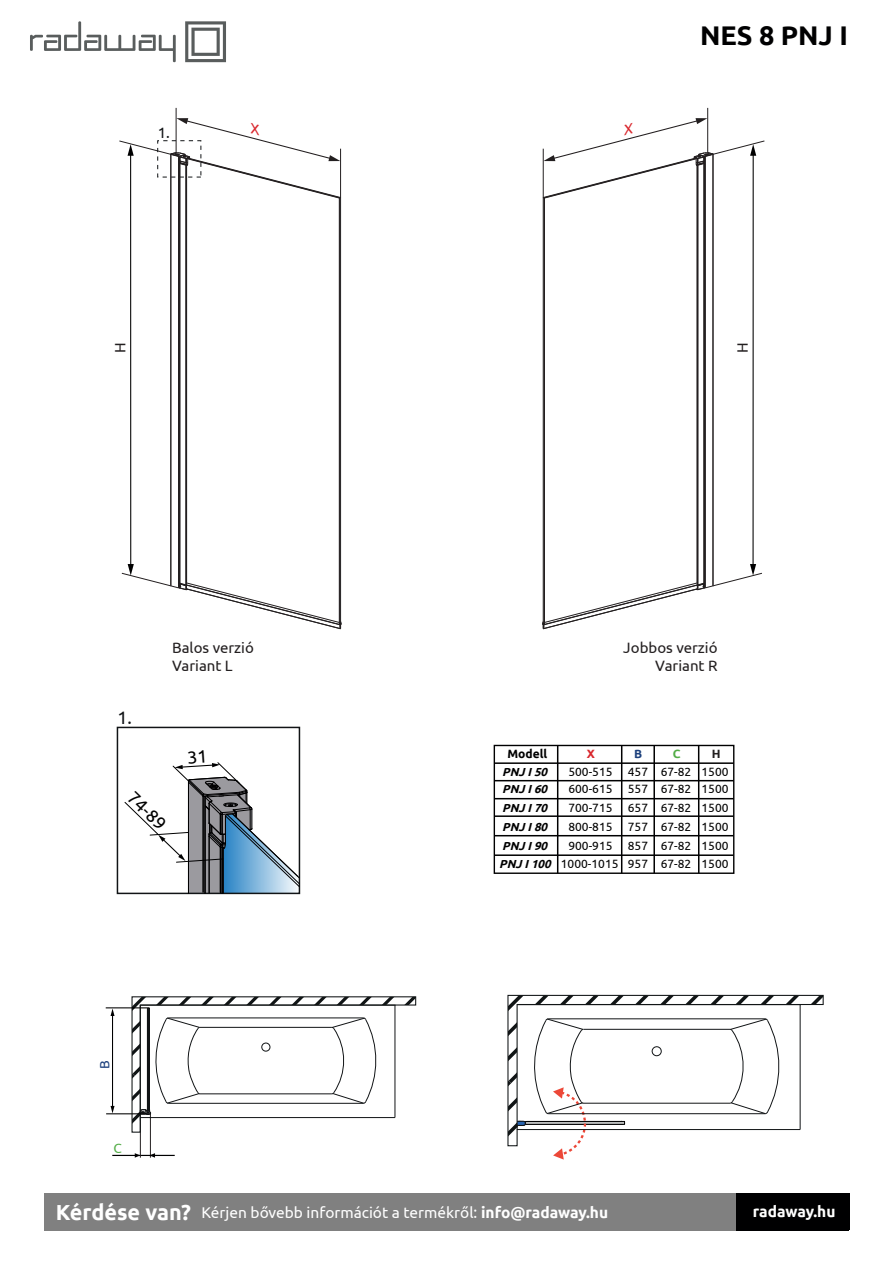
<style>
.page{position:relative;width:893px;height:1262px;background:#fff}
.page>*{position:absolute;margin:0;border:0;box-sizing:border-box;transform-origin:0 0}
.t1{font:700 27px "Ubuntu";color:#000001}
.t2{font:18px "Ubuntu";color:#000001}
.t3{font:18px "Ubuntu";color:#111416}
.t4{font:15.45px "Ubuntu";color:#fff}
.t5{font:700 15.45px "Ubuntu";letter-spacing:-.01em;color:#fff}
.t6{font:15px/18px "Ubuntu";color:#231f20}
.t7{font:15px "Ubuntu";color:#111416}
.t8{font:13.5px "Ubuntu";color:#1c407d}
.t9{font:13.5px "Ubuntu";color:#52ac46}
.t10{font:12px "Ubuntu";color:#000001}
.t11{font:700 12px "Ubuntu";color:#000001}
.t12{font:700 12px "Ubuntu";color:#d9272d}
.t13{font:700 12px "Ubuntu";color:#1c407c}
.t14{font:700 12px "Ubuntu";color:#52ac46}
.t15{font:700 12px "Ubuntu";color:#231f20}
.t16{font:italic 700 11.7px "Ubuntu";color:#000001}
.s1{font-weight:700;font-style:italic;font-size:11.7px}
.s2{font-weight:700;font-size:21.75px}
.s3{font-weight:700}
</style>
<div class="page">
<hr style="left:112px;top:1014px;width:1px;height:93px;background:#000001">
<svg style="left:110px;top:1105px;width:4px;height:8px"></svg>
<svg style="left:110px;top:1008px;width:4px;height:8px"></svg>
<hr style="left:130px;top:154px;width:1px;height:412px;background:#000001">
<hr style="left:176px;top:108px;width:1px;height:45px;background:#231f20">
<hr style="left:752px;top:154px;width:1px;height:412px;background:#000001">
<hr style="left:707px;top:108px;width:1px;height:45px;background:#231f20">
<hr style="left:150px;top:1113px;width:1px;height:44px;background:#231f20">
<hr style="left:112px;top:1154px;width:63px;height:2px;background:#000001">
<hr style="left:140px;top:1120px;width:1px;height:37px;background:#231f20">
<div style="left:44px;top:1193px;width:805px;height:37px;background:#808080"></div>
<div style="left:736px;top:1193px;width:113px;height:37px;background:#000001"></div>
<div style="left:493px;top:744px;width:241px;height:130px;border:1px solid #000001"></div>
<hr style="left:495px;top:762px;width:238px;height:2px;background:#000001">
<hr style="left:557px;top:746px;width:1px;height:127px;background:#000001">
<hr style="left:621px;top:746px;width:1px;height:127px;background:#000001">
<hr style="left:653px;top:746px;width:2px;height:127px;background:#000001">
<hr style="left:698px;top:745px;width:1px;height:128px;background:#000001">
<hr style="left:495px;top:780px;width:238px;height:1px;background:#000001">
<hr style="left:494px;top:815px;width:239px;height:2px;background:#000001">
<hr style="left:494px;top:835px;width:239px;height:1px;background:#000001">
<hr style="left:495px;top:798px;width:238px;height:1px;background:#000001">
<hr style="left:494px;top:854px;width:239px;height:2px;background:#000001">
<div style="left:117px;top:726px;width:183px;height:168px;border:2px solid #111416"></div>
<svg style="left:516px;top:1146px;width:61px;height:13px"></svg>
<hr style="left:170px;top:154px;width:1px;height:432px;background:#231f20">
<hr style="left:339px;top:198px;width:1px;height:426px;background:#231f20">
<hr style="left:340px;top:198px;width:1px;height:426px;background:#231f20">
<hr style="left:171px;top:154px;width:1px;height:432px;background:#231f20">
<hr style="left:186px;top:165px;width:1px;height:420px;background:#231f20">
<hr style="left:180px;top:164px;width:1px;height:419px;background:#231f20">
<hr style="left:178px;top:156px;width:1px;height:432px;background:#231f20">
<svg style="left:121px;top:564px;width:221px;height:65px"></svg>
<hr style="left:179px;top:158px;width:1px;height:425px;background:#231f20">
<hr style="left:544px;top:198px;width:1px;height:426px;background:#231f20">
<hr style="left:543px;top:198px;width:1px;height:426px;background:#231f20">
<hr style="left:712px;top:154px;width:1px;height:432px;background:#231f20">
<hr style="left:697px;top:165px;width:1px;height:420px;background:#231f20">
<hr style="left:703px;top:164px;width:1px;height:419px;background:#231f20">
<hr style="left:705px;top:156px;width:1px;height:432px;background:#231f20">
<svg style="left:542px;top:564px;width:220px;height:65px"></svg>
<hr style="left:704px;top:158px;width:1px;height:425px;background:#231f20">
<svg style="left:185px;top:21px;width:41px;height:41px"></svg>
<svg style="left:30px;top:21px;width:146px;height:41px"></svg>
<svg style="left:131px;top:996px;width:286px;height:137px"></svg>
<hr style="left:106px;top:1007px;width:43px;height:1px;background:#000001">
<hr style="left:106px;top:1113px;width:40px;height:1px;background:#000001">
<svg style="left:507px;top:994px;width:317px;height:152px"></svg>
<svg style="left:124px;top:750px;width:176px;height:143px"></svg>
<svg style="left:119px;top:118px;width:222px;height:81px"></svg>
<svg style="left:543px;top:118px;width:222px;height:81px"></svg>
<p class="t7" style="left:158px;top:124px;width:14px">1.</p>
<p class="t6" style="left:111px;top:353px;width:12px;rotate:-90deg">H</p>
<h1 class="t1" style="left:700px;top:19px;width:149px">NES 8 PNJ I</h1>
<p class="t6" style="left:732px;top:353px;width:12px;rotate:-90deg">H</p>
<h2 class="t3" style="left:117px;top:706px;width:16px">1.</h2>
<p class="t6" style="left:172px;top:637px;width:83px">Balos verzió<br>Variant L</p>
<p class="t6" style="left:623px;top:637px;width:96px;text-align:right">Jobbos verzió<br>Variant R</p>
<p class="t11" style="left:507px;top:746px;width:41px">Modell</p>
<p class="t12" style="left:586px;top:747px;width:10px">X</p>
<p class="t13" style="left:634px;top:747px;width:10px">B</p>
<p class="t16" style="left:502px;top:764px;width:50px">PNJI50</p>
<p class="t10" style="left:568px;top:764px;width:46px">500-515</p>
<p class="t10" style="left:627px;top:764px;width:22px">457</p>
<p class="t14" style="left:672px;top:747px;width:9px">C</p>
<p class="t10" style="left:660px;top:764px;width:32px">67-82</p>
<p class="t15" style="left:712px;top:747px;width:10px">H</p>
<p class="t10" style="left:701px;top:764px;width:29px">1500</p>
<h2 class="t2" style="left:138px;top:786px;width:47px;rotate:44deg">74-89</h2>
<p class="t8" style="left:97px;top:1068px;width:10px;rotate:-90deg">B</p>
<p class="t9" style="left:114px;top:1140px;width:10px">C</p>
<p class="t16" style="left:502px;top:782px;width:50px">PNJI60</p>
<p class="t10" style="left:568px;top:782px;width:46px">600-615</p>
<p class="t10" style="left:627px;top:782px;width:102px">557 67-82 1500</p>
<p class="t16" style="left:502px;top:800px;width:50px">PNJI70</p>
<p class="t10" style="left:568px;top:800px;width:46px">700-715</p>
<p class="t10" style="left:627px;top:800px;width:102px">657 67-82 1500</p>
<p class="t16" style="left:502px;top:819px;width:50px">PNJI80</p>
<p class="t10" style="left:568px;top:819px;width:46px">800-815</p>
<p class="t10" style="left:627px;top:819px;width:102px">757 67-82 1500</p>
<p class="t16" style="left:502px;top:839px;width:50px">PNJI90</p>
<p class="t10" style="left:568px;top:839px;width:46px">900-915</p>
<p class="t10" style="left:627px;top:839px;width:102px">857 67-82 1500</p>
<p class="t10" style="left:499px;top:857px;width:231px"><span class="s1">PNJI100</span> 1000-1015 957 67-82 1500</p>
<p class="t4" style="left:56px;top:1203px;width:554px"><span class="s2">Kérdése van?</span> Kérjen bővebb információt a termékről: <span class="s3">info@radaway.hu</span></p>
<p class="t5" style="left:752px;top:1201px;width:84px">radaway.hu</p>
</div>
